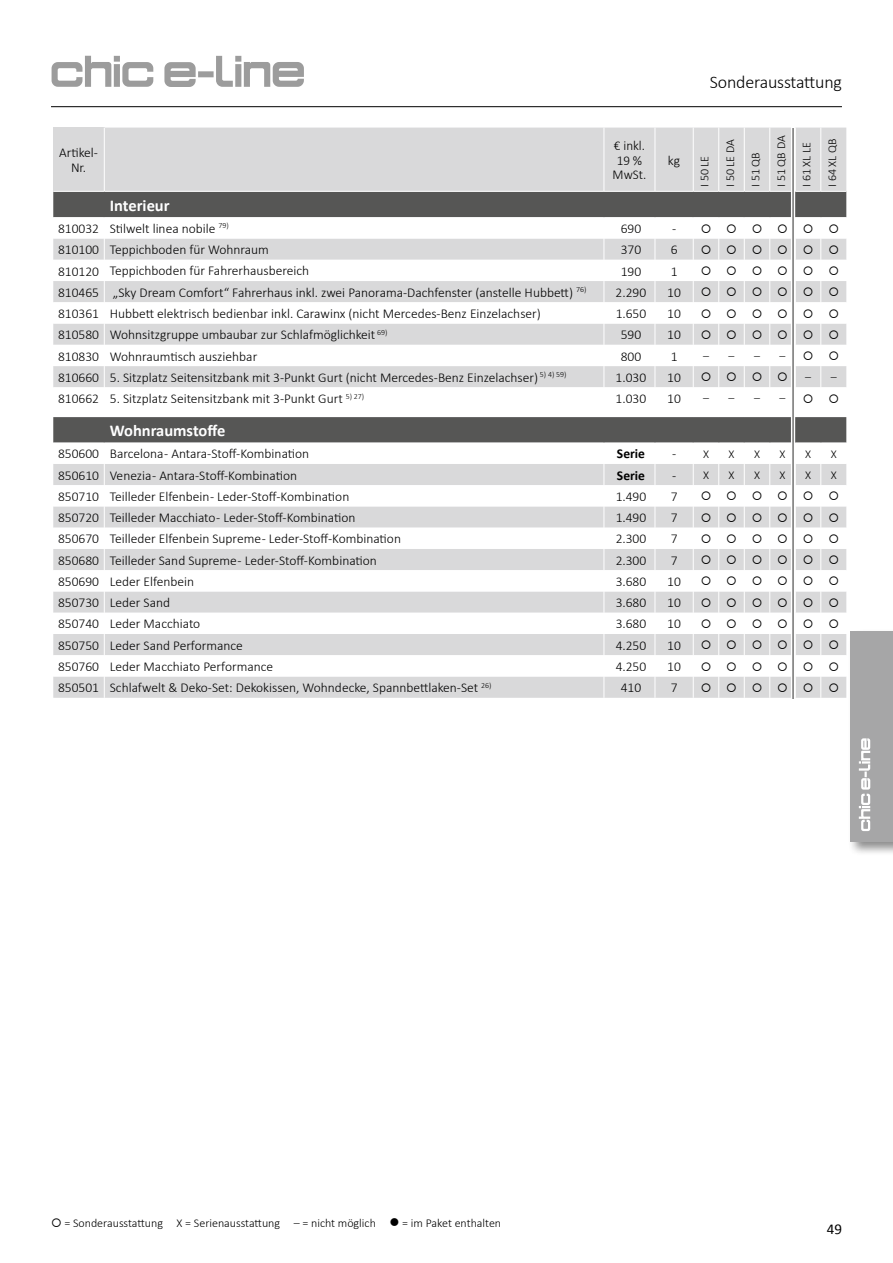
<style>
.page{position:relative;width:893px;height:1263px;background:#fff}
.page>*{position:absolute;margin:0;border:0;box-sizing:border-box;transform-origin:0 0}
.t1{font:300 18px "Calibri";letter-spacing:-.01em;color:#000}
.t2{font:700 16.5px "Calibri";color:#fff}
.t3{font:15px "Calibri";color:#000}
.t4{font:300 13.5px/14.2px "Calibri";color:#000;text-align:center}
.t5{font:700 13.5px "Calibri";color:#000}
.t6{font:300 12px/25.5px "Calibri";color:#000}
.t7{font:12px "Wingdings";color:#000}
.s1{font-size:12px}
</style>
<div class="page">
<hr style="left:51px;top:106px;width:791px;height:1px;background:#000">
<div style="left:53px;top:128px;width:793px;height:570px;background:#d9d9da"></div>
<div style="left:53px;top:192px;width:640px;height:25px;background:#565655"></div>
<svg style="left:53px;top:217px;width:640px;height:459px"></svg>
<hr style="left:104px;top:128px;width:1px;height:63px;background:#fff">
<hr style="left:604px;top:128px;width:1px;height:63px;background:#fff">
<hr style="left:655px;top:128px;width:1px;height:63px;background:#fff">
<hr style="left:693px;top:128px;width:1px;height:63px;background:#fff">
<hr style="left:718px;top:128px;width:1px;height:63px;background:#fff">
<hr style="left:744px;top:128px;width:1px;height:63px;background:#fff">
<hr style="left:769px;top:128px;width:1px;height:63px;background:#fff">
<hr style="left:795px;top:128px;width:1px;height:63px;background:#fff">
<hr style="left:820px;top:128px;width:1px;height:63px;background:#fff">
<svg style="left:104px;top:192px;width:1px;height:506px"></svg>
<svg style="left:604px;top:192px;width:1px;height:506px"></svg>
<svg style="left:655px;top:192px;width:1px;height:506px"></svg>
<hr style="left:53px;top:191px;width:51px;height:1px;background:#fff">
<hr style="left:104px;top:191px;width:500px;height:1px;background:#fff">
<hr style="left:604px;top:191px;width:51px;height:1px;background:#fff">
<hr style="left:655px;top:191px;width:38px;height:1px;background:#fff">
<svg style="left:791px;top:128px;width:4px;height:571px"></svg>
<svg style="left:52px;top:56px;width:252px;height:31px"></svg>
<div style="left:848px;top:629px;width:45px;height:228px;background:#000;opacity:.45"></div>
<div style="left:850px;top:631px;width:43px;height:211px;background:#a6a6a7"></div>
<svg style="left:859px;top:738px;width:11px;height:93px"></svg>
<svg style="left:693px;top:191px;width:153px;height:507px"></svg>
<p class="t4" style="left:59px;top:146px;width:40px">Artikel-<br>Nr.</p>
<p class="t4" style="left:613px;top:139px;width:35px">€ inkl.<br>19 %<br>MwSt.</p>
<p class="t4" style="left:668px;top:153px;width:14px">kg</p>
<h1 class="t1" style="left:710px;top:71px;width:134px">Sonderausstattung</h1>
<p class="t6" style="left:692px;top:187px;width:53px;rotate:-90deg">I 50 LE<br>I 50 LE DA<br>I 51 QB<br>I 51 QB DA<br>I 61 XL LE<br>I 64 XL QB</p>
<p class="t2" style="left:110px;top:194px;width:61px">Interieur</p>
<p class="t4" style="left:58px;top:221px;width:172px">810032 Stilwelt linea nobile <sup>79)</sup></p>
<p class="t4" style="left:621px;top:221px;width:22px">690</p>
<p class="t4" style="left:672px;top:221px;width:143px">- ○○○○○</p>
<p class="t4" style="left:58px;top:242px;width:212px">810100 Teppichboden für Wohnraum</p>
<p class="t4" style="left:621px;top:242px;width:22px">370</p>
<p class="t4" style="left:671px;top:242px;width:8px">6</p>
<p class="t7" style="left:701px;top:243px;width:114px">○○○○○</p>
<p class="t4" style="left:58px;top:264px;width:253px">810120 Teppichboden für Fahrerhausbereich</p>
<p class="t4" style="left:621px;top:264px;width:22px">190</p>
<p class="t4" style="left:671px;top:264px;width:8px">1</p>
<p class="t7" style="left:701px;top:264px;width:114px">○○○○○</p>
<p class="t4" style="left:58px;top:285px;width:530px">810465 „Sky Dream Comfort“ Fahrerhaus inkl. zwei Panorama-Dachfenster (anstelle Hubbett) <sup>76)</sup></p>
<p class="t4" style="left:616px;top:285px;width:32px">2.290</p>
<p class="t4" style="left:667px;top:285px;width:15px">10</p>
<p class="t7" style="left:701px;top:285px;width:114px">○○○○○</p>
<p class="t4" style="left:58px;top:306px;width:484px">810361 Hubbett elektrisch bedienbar inkl. Carawinx (nicht Mercedes-Benz Einzelachser)</p>
<p class="t4" style="left:616px;top:306px;width:32px">1.650</p>
<p class="t4" style="left:667px;top:306px;width:15px">10</p>
<p class="t7" style="left:701px;top:307px;width:114px">○○○○○</p>
<p class="t4" style="left:58px;top:327px;width:331px">810580 Wohnsitzgruppe umbaubar zur Schlafmöglichkeit <sup>69)</sup></p>
<p class="t4" style="left:621px;top:328px;width:22px">590</p>
<p class="t4" style="left:667px;top:328px;width:15px">10</p>
<p class="t7" style="left:701px;top:328px;width:114px">○○○○○</p>
<p class="t4" style="left:58px;top:349px;width:201px">810830 Wohnraumtisch ausziehbar</p>
<p class="t4" style="left:621px;top:349px;width:22px">800</p>
<p class="t4" style="left:671px;top:349px;width:8px">1</p>
<p class="t6" style="left:703px;top:343px;width:33px">– –</p>
<p class="t6" style="left:754px;top:343px;width:33px">– –</p>
<p class="t4" style="left:58px;top:370px;width:510px">810660 5. Sitzplatz Seitensitzbank mit 3-Punkt Gurt (nicht Mercedes-Benz Einzelachser) <sup>5)</sup> <sup>4)</sup> <sup>59)</sup></p>
<p class="t4" style="left:616px;top:370px;width:32px">1.030</p>
<p class="t4" style="left:667px;top:370px;width:15px">10</p>
<p class="t7" style="left:701px;top:371px;width:89px">○○○○</p>
<p class="t6" style="left:805px;top:364px;width:33px">– –</p>
<p class="t4" style="left:58px;top:391px;width:308px">810662 5. Sitzplatz Seitensitzbank mit 3-Punkt Gurt <sup>5)</sup> <sup>27)</sup></p>
<p class="t4" style="left:616px;top:391px;width:32px">1.030</p>
<p class="t4" style="left:667px;top:391px;width:15px">10</p>
<p class="t6" style="left:703px;top:386px;width:33px">– –</p>
<p class="t6" style="left:754px;top:386px;width:33px">– –</p>
<p class="t2" style="left:110px;top:419px;width:117px">Wohnraumstoffe</p>
<p class="t4" style="left:58px;top:447px;width:253px">850600 Barcelona - Antara-Stoff-Kombination</p>
<p class="t5" style="left:617px;top:444px;width:30px">Serie</p>
<p class="t4" style="left:672px;top:447px;width:38px">- <span class="s1">X</span></p>
<p class="t6" style="left:728px;top:441px;width:8px">X</p>
<p class="t6" style="left:754px;top:441px;width:8px">X</p>
<p class="t6" style="left:779px;top:441px;width:8px">X</p>
<p class="t6" style="left:805px;top:441px;width:8px">X</p>
<p class="t6" style="left:831px;top:441px;width:8px">X</p>
<p class="t4" style="left:58px;top:468px;width:241px">850610 Venezia - Antara-Stoff-Kombination</p>
<p class="t5" style="left:617px;top:466px;width:30px">Serie</p>
<p class="t4" style="left:672px;top:468px;width:38px">- <span class="s1">X</span></p>
<p class="t6" style="left:728px;top:462px;width:8px">X</p>
<p class="t6" style="left:754px;top:462px;width:8px">X</p>
<p class="t6" style="left:779px;top:462px;width:8px">X</p>
<p class="t6" style="left:805px;top:462px;width:8px">X</p>
<p class="t6" style="left:831px;top:462px;width:8px">X</p>
<p class="t4" style="left:58px;top:489px;width:293px">850710 Teilleder Elfenbein - Leder-Stoff-Kombination</p>
<p class="t4" style="left:616px;top:489px;width:32px">1.490</p>
<p class="t4" style="left:671px;top:489px;width:8px">7</p>
<p class="t7" style="left:701px;top:490px;width:114px">○○○○○</p>
<p class="t4" style="left:58px;top:510px;width:299px">850720 Teilleder Macchiato - Leder-Stoff-Kombination</p>
<p class="t4" style="left:616px;top:510px;width:32px">1.490</p>
<p class="t4" style="left:671px;top:510px;width:8px">7</p>
<p class="t7" style="left:701px;top:511px;width:114px">○○○○○</p>
<p class="t4" style="left:58px;top:532px;width:344px">850670 Teilleder Elfenbein Supreme - Leder-Stoff-Kombination</p>
<p class="t4" style="left:616px;top:532px;width:32px">2.300</p>
<p class="t4" style="left:671px;top:532px;width:8px">7</p>
<p class="t7" style="left:701px;top:532px;width:114px">○○○○○</p>
<p class="t4" style="left:58px;top:553px;width:320px">850680 Teilleder Sand Supreme - Leder-Stoff-Kombination</p>
<p class="t4" style="left:616px;top:553px;width:32px">2.300</p>
<p class="t4" style="left:671px;top:553px;width:8px">7</p>
<p class="t7" style="left:701px;top:553px;width:114px">○○○○○</p>
<p class="t4" style="left:58px;top:574px;width:138px">850690 Leder Elfenbein</p>
<p class="t4" style="left:616px;top:574px;width:32px">3.680</p>
<p class="t4" style="left:667px;top:574px;width:15px">10</p>
<p class="t7" style="left:701px;top:575px;width:114px">○○○○○</p>
<p class="t4" style="left:58px;top:595px;width:113px">850730 Leder Sand</p>
<p class="t4" style="left:616px;top:595px;width:32px">3.680</p>
<p class="t4" style="left:667px;top:595px;width:15px">10</p>
<p class="t7" style="left:701px;top:596px;width:114px">○○○○○</p>
<p class="t4" style="left:58px;top:617px;width:144px">850740 Leder Macchiato</p>
<p class="t4" style="left:616px;top:617px;width:32px">3.680</p>
<p class="t4" style="left:667px;top:617px;width:15px">10</p>
<p class="t7" style="left:701px;top:617px;width:114px">○○○○○</p>
<p class="t4" style="left:58px;top:638px;width:186px">850750 Leder Sand Performance</p>
<p class="t4" style="left:616px;top:638px;width:32px">4.250</p>
<p class="t4" style="left:667px;top:638px;width:15px">10</p>
<p class="t7" style="left:701px;top:638px;width:114px">○○○○○</p>
<p class="t4" style="left:58px;top:659px;width:217px">850760 Leder Macchiato Performance</p>
<p class="t4" style="left:616px;top:659px;width:32px">4.250</p>
<p class="t4" style="left:667px;top:659px;width:15px">10</p>
<p class="t7" style="left:701px;top:660px;width:114px">○○○○○</p>
<p class="t4" style="left:58px;top:680px;width:435px">850501 Schlafwelt &amp; Deko-Set: Dekokissen, Wohndecke, Spannbettlaken-Set <sup>26)</sup></p>
<p class="t4" style="left:621px;top:680px;width:22px">410</p>
<p class="t4" style="left:671px;top:680px;width:8px">7</p>
<p class="t7" style="left:701px;top:681px;width:114px">○○○○○</p>
<p class="t6" style="left:51px;top:1210px;width:452px">○ = Sonderausstattung X = Serienausstattung – = nicht möglich ● = im Paket enthalten</p>
<p class="t3" style="left:827px;top:1218px;width:17px">49</p>
</div>
